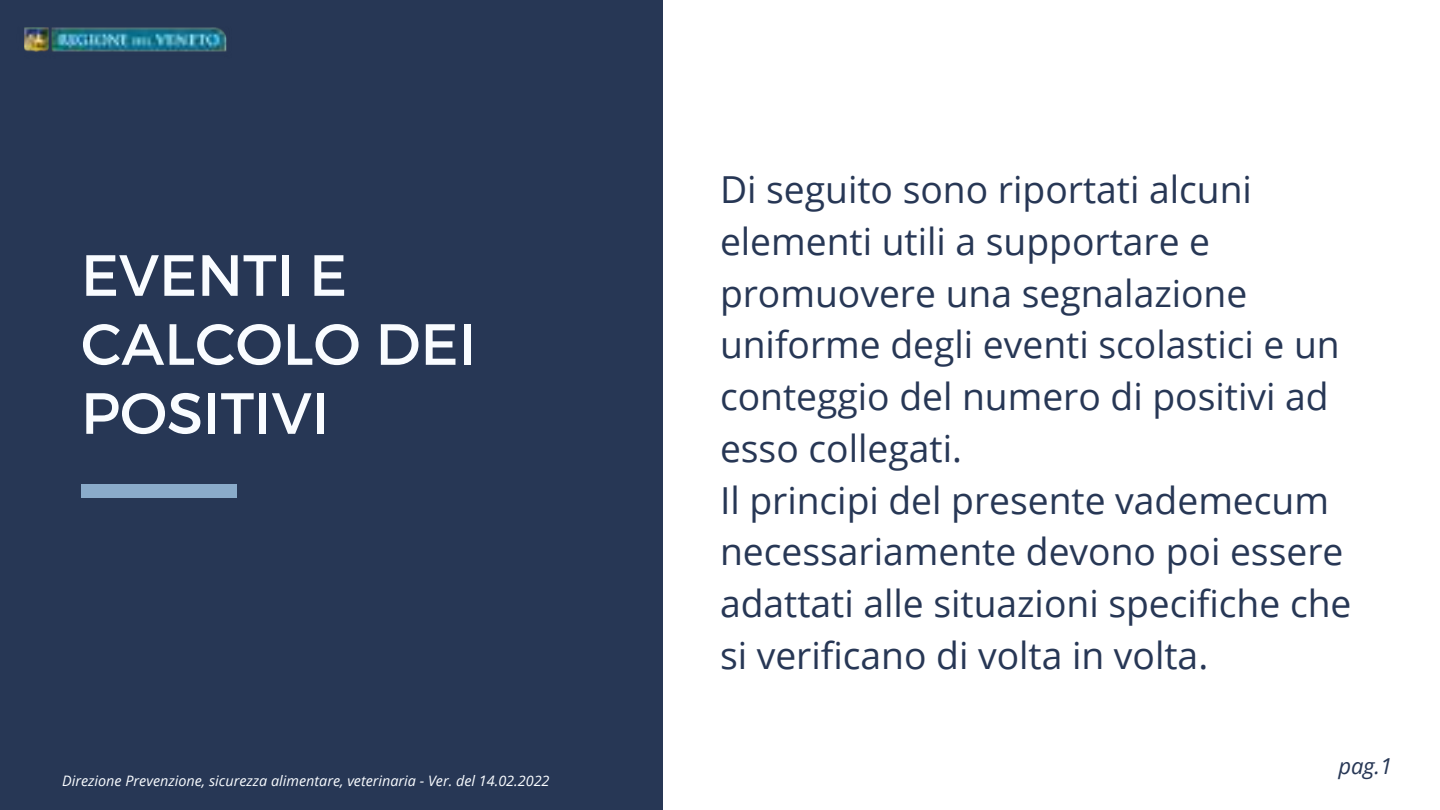
<style>
.page{position:relative;width:1440px;height:810px;background:#fff}
.page>*{position:absolute;margin:0;border:0;box-sizing:border-box;transform-origin:0 0}
.t1{font:58px/69px "Montserrat";color:#f9fcff}
.t2{font:37.2px/51.8px "Open Sans";color:#273755}
.t3{font:italic 22px "Open Sans";color:#273755}
.t4{font:italic 14.4px "Open Sans";color:#f9fcff}
</style>
<div class="page">
<div style="left:0;top:0;width:663px;height:810px;background:#273755"></div>
<div style="left:81px;top:484px;width:155px;height:14px;background:#8aabca"></div>
<img style="left:24px;top:27px;width:203px;height:25px">
<h1 class="t1" style="left:81px;top:238px;width:397px">EVENTI E<br>CALCOLO DEI<br>POSITIVI</h1>
<p class="t4" style="left:62px;top:771px;width:489px">Direzione Prevenzione, sicurezza alimentare, veterinaria - Ver. del 14.02.2022</p>
<p class="t2" style="left:720px;top:163px;width:633px">Di seguito sono riportati alcuni elementi utili a supportare e promuovere una segnalazione uniforme degli eventi scolastici e un conteggio del numero di positivi ad esso collegati.<br>Il principi del presente vademecum necessariamente devono poi essere adattati alle situazioni specifiche che si verificano di volta in volta.</p>
<p class="t3" style="left:1338px;top:750px;width:55px">pag.1</p>
</div>
